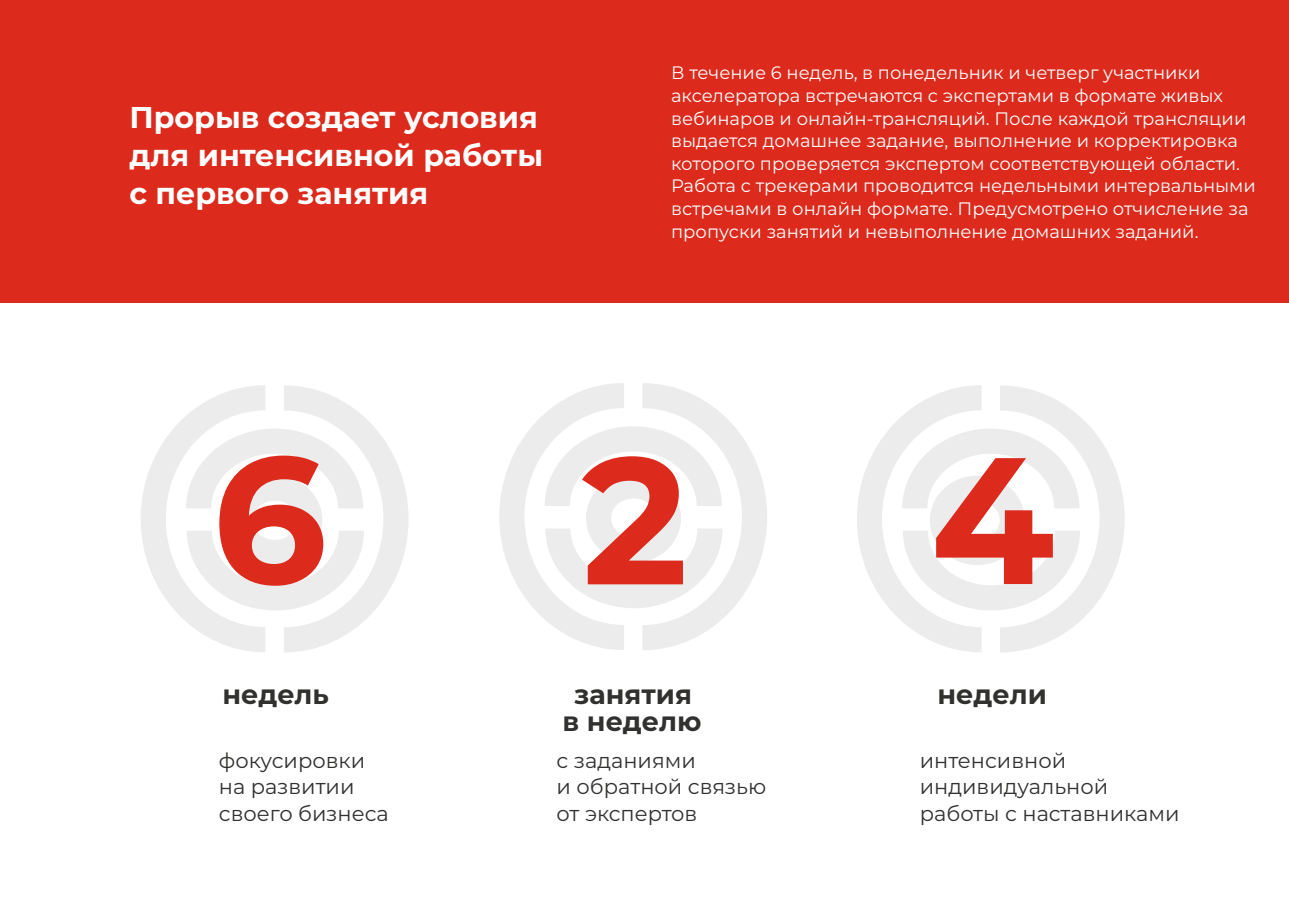
<style>
.page{position:relative;width:1289px;height:919px;background:#fff}
.page>*{position:absolute;margin:0;border:0;box-sizing:border-box;transform-origin:0 0}
.t1{font:700 179.7px "Montserrat";color:#dc2a1c}
.t2{font:700 30px/37.7px "Montserrat";color:#fff}
.t3{font:700 27px/27px "Montserrat";color:#313130;text-align:center}
.t4{font:21px/26.4px "Montserrat";color:#313130}
.t5{font:18px/22.6px "Montserrat";color:#fff}
</style>
<div class="page">
<div style="left:0;top:0;width:1288px;height:302px;background:#dc2a1c"></div>
<svg style="left:857px;top:385px;width:267px;height:267px"></svg>
<svg style="left:499px;top:383px;width:268px;height:267px"></svg>
<svg style="left:141px;top:385px;width:267px;height:267px"></svg>
<h2 class="t2" style="left:129px;top:99px;width:415px">Прорыв создает условия для интенсивной работы с первого занятия</h2>
<p class="t5" style="left:671px;top:62px;width:586px">В течение 6 недель, в понедельник и четверг участники акселератора встречаются с экспертами в формате живых вебинаров и онлайн-трансляций. После каждой трансляции выдается домашнее задание, выполнение и корректировка которого проверяется экспертом соответствующей области.<br>Работа с трекерами проводится недельными интервальными встречами в онлайн формате. Предусмотрено отчисление за пропуски занятий и невыполнение домашних заданий.</p>
<h1 class="t1" style="left:212px;top:409px;width:116px">6</h1>
<h1 class="t1" style="left:582px;top:410px;width:108px">2</h1>
<h1 class="t1" style="left:930px;top:410px;width:125px">4</h1>
<h3 class="t3" style="left:222px;top:681px;width:108px">недель</h3>
<p class="t4" style="left:219px;top:747px;width:171px">фокусировки на развитии своего бизнеса</p>
<h3 class="t3" style="left:562px;top:681px;width:140px">занятия в неделю</h3>
<p class="t4" style="left:556px;top:747px;width:211px">с заданиями<br>и обратной связью от экспертов</p>
<h3 class="t3" style="left:937px;top:681px;width:111px">недели</h3>
<p class="t4" style="left:919px;top:747px;width:261px">интенсивной индивидуальной работы с наставниками</p>
</div>
